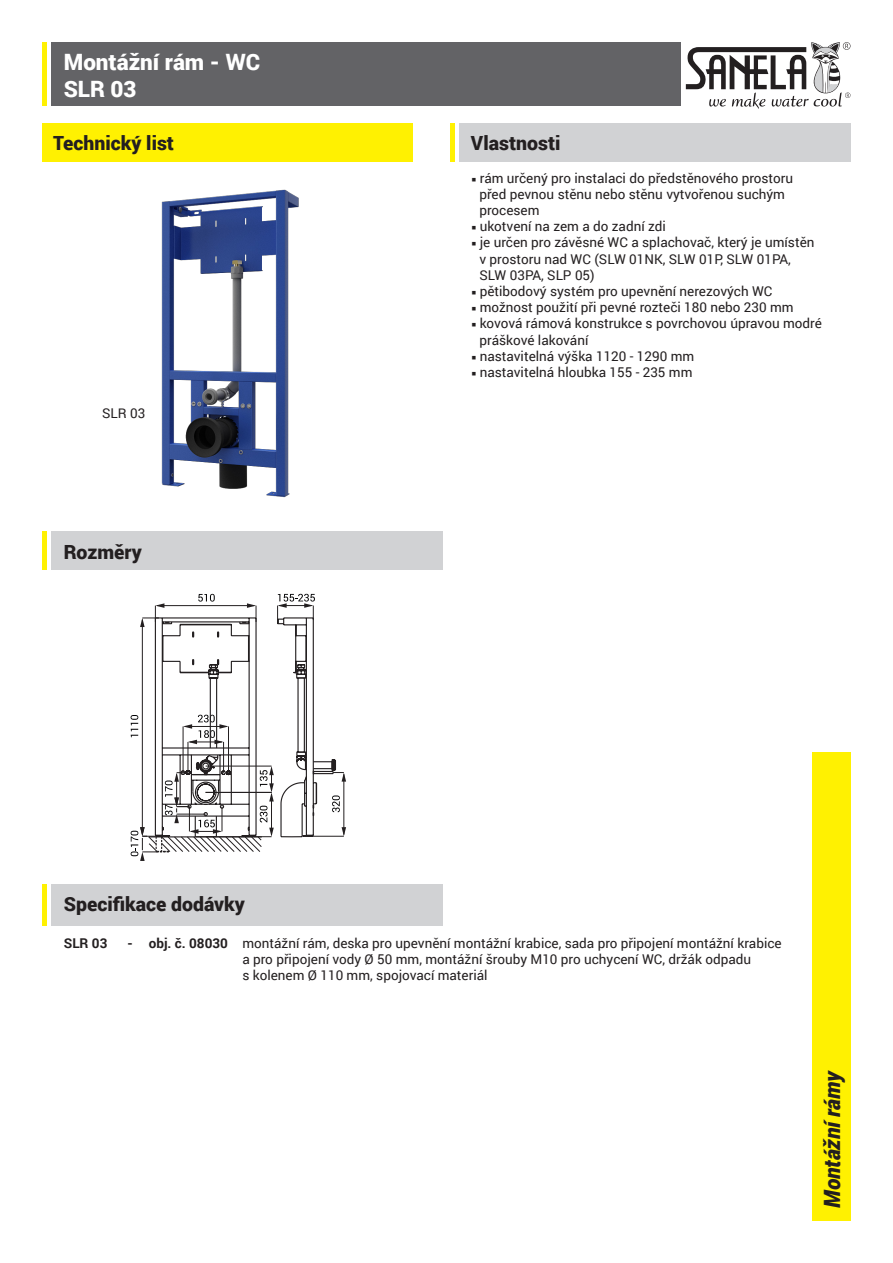
<style>
.page{position:relative;width:893px;height:1263px;background:#fff}
.page>*{position:absolute;margin:0;border:0;box-sizing:border-box;transform-origin:0 0}
.t1{font:900 22.5px "Roboto";color:#fff}
.t2{font:italic 900 22.5px "Roboto";letter-spacing:-.005em;color:#231f20;scale:.95 1}
.t3{font:900 19.5px "Roboto";color:#231f20}
.t4{font:13.5px/16.2px "Roboto";color:#231f20}
.t5{font:700 13.5px "Roboto";color:#231f20}
.s1{font-weight:700}
</style>
<div class="page">
<div style="left:51px;top:43px;width:629px;height:63px;background:#636366"></div>
<div style="left:459px;top:123px;width:391px;height:39px;background:#d1d2d4"></div>
<div style="left:812px;top:752px;width:38px;height:468px;background:#fff101"></div>
<hr style="left:43px;top:43px;width:4px;height:63px;background:#fff101">
<hr style="left:451px;top:123px;width:4px;height:39px;background:#fff101">
<img style="left:161px;top:189px;width:138px;height:309px">
<div style="left:51px;top:532px;width:391px;height:38px;background:#d1d2d4"></div>
<hr style="left:43px;top:532px;width:4px;height:38px;background:#fff101">
<div style="left:51px;top:884px;width:391px;height:42px;background:#d1d2d4"></div>
<hr style="left:43px;top:884px;width:4px;height:42px;background:#fff101">
<svg style="left:131px;top:594px;width:215px;height:267px"></svg>
<svg style="left:686px;top:42px;width:164px;height:67px"></svg>
<div style="left:43px;top:123px;width:370px;height:39px;background:#fff101"></div>
<p class="t1" style="left:64px;top:46px;width:198px">Montážní rám - WC</p>
<p class="t1" style="left:64px;top:73px;width:74px">SLR 03</p>
<p class="t3" style="left:53px;top:129px;width:122px">Technický list</p>
<p class="t4" style="left:102px;top:405px;width:45px">SLR 03</p>
<p class="t3" style="left:64px;top:538px;width:80px">Rozměry</p>
<p class="t3" style="left:471px;top:129px;width:91px">Vlastnosti</p>
<p class="t4" style="left:471px;top:169px;width:323px">○ rám určený pro instalaci do předstěnového prostoru</p>
<p class="t4" style="left:479px;top:185px;width:307px">před pevnou stěnu nebo stěnu vytvořenou suchým</p>
<p class="t4" style="left:479px;top:202px;width:62px">procesem</p>
<p class="t4" style="left:471px;top:218px;width:196px">○ ukotvení na zem a do zadní zdi</p>
<p class="t4" style="left:471px;top:234px;width:345px">○ je určen pro závěsné WC a splachovač, který je umístěn</p>
<p class="t4" style="left:479px;top:250px;width:313px">v prostoru nad WC (SLW 01NK, SLW 01P, SLW 01PA,</p>
<p class="t4" style="left:479px;top:266px;width:117px">SLW 03PA, SLP 05)</p>
<p class="t4" style="left:471px;top:283px;width:303px">○ pětibodový systém pro upevnění nerezových WC</p>
<p class="t4" style="left:471px;top:299px;width:324px">○ možnost použití při pevné rozteči 180 nebo 230 mm</p>
<p class="t4" style="left:479px;top:315px;width:344px;text-indent:-8px">○ kovová rámová konstrukce s povrchovou úpravou modré práškové lakování</p>
<p class="t4" style="left:471px;top:347px;width:224px">○ nastavitelná výška 1120 - 1290 mm</p>
<p class="t4" style="left:471px;top:364px;width:223px">○ nastavitelná hloubka 155 - 235 mm</p>
<p class="t3" style="left:64px;top:890px;width:183px">Specifikace dodávky</p>
<p class="t5" style="left:64px;top:934px;width:45px">SLR 03</p>
<p class="t4" style="left:242px;top:934px;width:541px;text-indent:-115px"><span class="s1">- obj. č. 08030</span> montážní rám, deska pro upevnění montážní krabice, sada pro připojení montážní krabice a pro připojení vody Ø 50 mm, montážní šrouby M10 pro uchycení WC, držák odpadu<br>s kolenem Ø 110 mm, spojovací materiál</p>
<p class="t2" style="left:816px;top:1208px;width:147px;rotate:-90deg">Montážní rámy</p>
</div>
